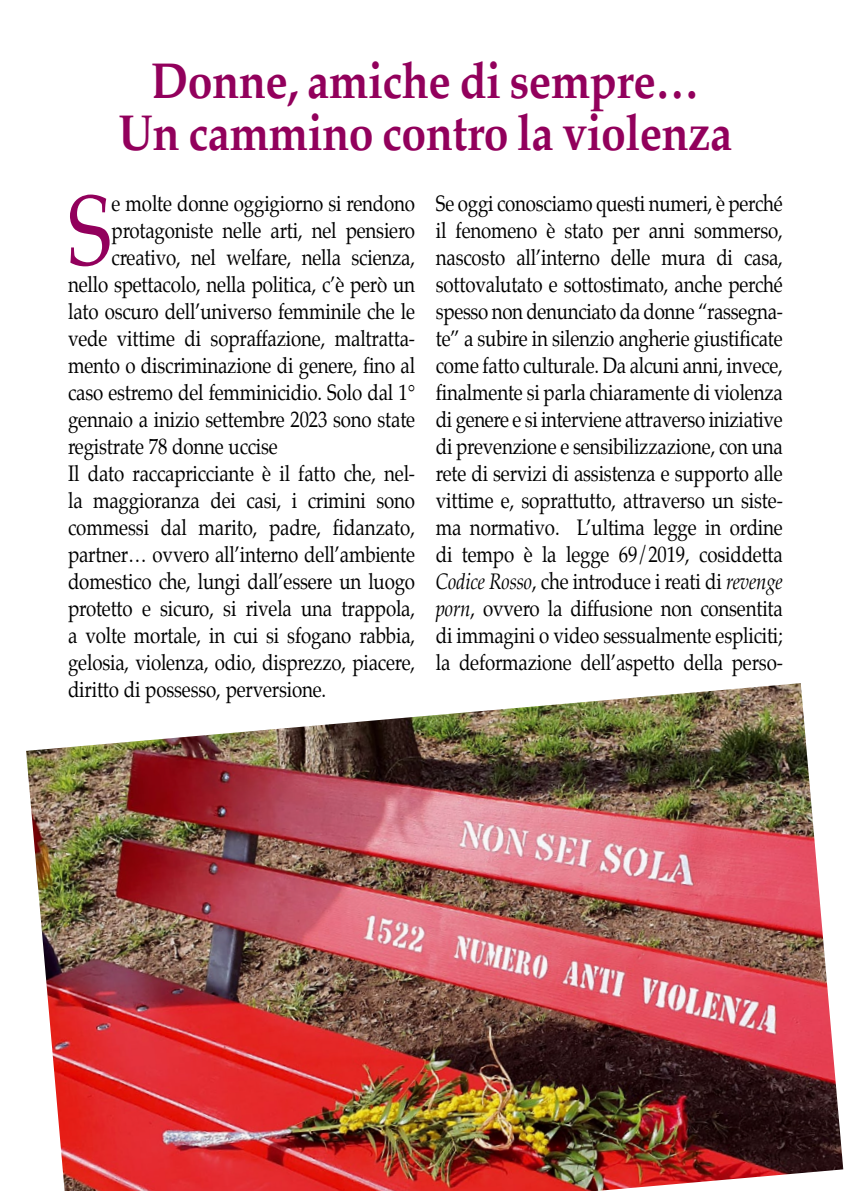
<style>
.page{position:relative;width:851px;height:1191px;background:#fff}
.page>*{position:absolute;margin:0;border:0;box-sizing:border-box;transform-origin:0 0}
.t1{font:99.4px "Palatino";color:#92005c;scale:.85 1}
.t2{font:700 50px/52px "Palatino";letter-spacing:-.01em;color:#92005c;text-align:center;scale:.89 1}
.t3{font:22px/27px "Palatino";letter-spacing:-.01em;color:#000;text-align:justify;scale:.85 1}
.s1{font-style:italic}
</style>
<div class="page">
<img style="left:26px;top:683px;width:817px;height:508px">
<h2 class="t2" style="left:118px;top:59px;width:691px">Donne, amiche di sempre…<br>Un cammino contro la violenza</h2>
<h1 class="t1" style="left:68px;top:166px;width:54px">S</h1>
<p class="t3" style="left:112px;top:192px;width:358px">e molte donne oggigiorno si rendono</p>
<p class="t3" style="left:112px;top:219px;width:358px">protagoniste nelle arti, nel pensiero</p>
<p class="t3" style="left:112px;top:246px;width:358px">creativo, nel welfare, nella scienza,</p>
<p class="t3" style="left:68px;top:273px;width:410px">nello spettacolo, nella politica, c’è però un</p>
<p class="t3" style="left:68px;top:300px;width:410px">lato oscuro dell’universo femminile che le</p>
<p class="t3" style="left:68px;top:327px;width:410px">vede vittime di sopraffazione, maltratta-</p>
<p class="t3" style="left:68px;top:354px;width:410px">mento o discriminazione di genere, fino al</p>
<p class="t3" style="left:68px;top:381px;width:410px">caso estremo del femminicidio. Solo dal 1°</p>
<p class="t3" style="left:68px;top:408px;width:410px">gennaio a inizio settembre 2023 sono state</p>
<p class="t3" style="left:68px;top:435px;width:248px">registrate 78 donne uccise</p>
<p class="t3" style="left:68px;top:462px;width:410px">Il dato raccapricciante è il fatto che, nel-</p>
<p class="t3" style="left:68px;top:489px;width:410px">la maggioranza dei casi, i crimini sono</p>
<p class="t3" style="left:68px;top:516px;width:409px">commessi dal marito, padre, fidanzato,</p>
<p class="t3" style="left:68px;top:543px;width:410px">partner… ovvero all’interno dell’ambiente</p>
<p class="t3" style="left:68px;top:570px;width:410px">domestico che, lungi dall’essere un luogo</p>
<p class="t3" style="left:68px;top:597px;width:410px">protetto e sicuro, si rivela una trappola,</p>
<p class="t3" style="left:68px;top:624px;width:410px">a volte mortale, in cui si sfogano rabbia,</p>
<p class="t3" style="left:68px;top:651px;width:410px">gelosia, violenza, odio, disprezzo, piacere,</p>
<p class="t3" style="left:68px;top:678px;width:305px">diritto di possesso, perversione.</p>
<p class="t3" style="left:436px;top:192px;width:410px">Se oggi conosciamo questi numeri, è perché il fenomeno è stato per anni sommerso, nascosto all’interno delle mura di casa, sottovalutato e sottostimato, anche perché spesso non denunciato da donne “rassegna&shy;te” a subire in silenzio angherie giustificate come fatto culturale. Da alcuni anni, invece, finalmente si parla chiaramente di violenza di genere e si interviene attraverso iniziative di prevenzione e sensibilizzazione, con una rete di servizi di assistenza e supporto alle vittime e, soprattutto, attraverso un siste&shy;ma normativo. L’ultima legge in ordine di tempo è la legge 69/2019, cosiddetta <span class="s1">Codice Rosso</span>, che introduce i reati di <span class="s1">revenge porn</span>, ovvero la diffusione non consentita di immagini o video sessualmente espliciti; la deformazione dell’aspetto della perso-</p>
</div>
